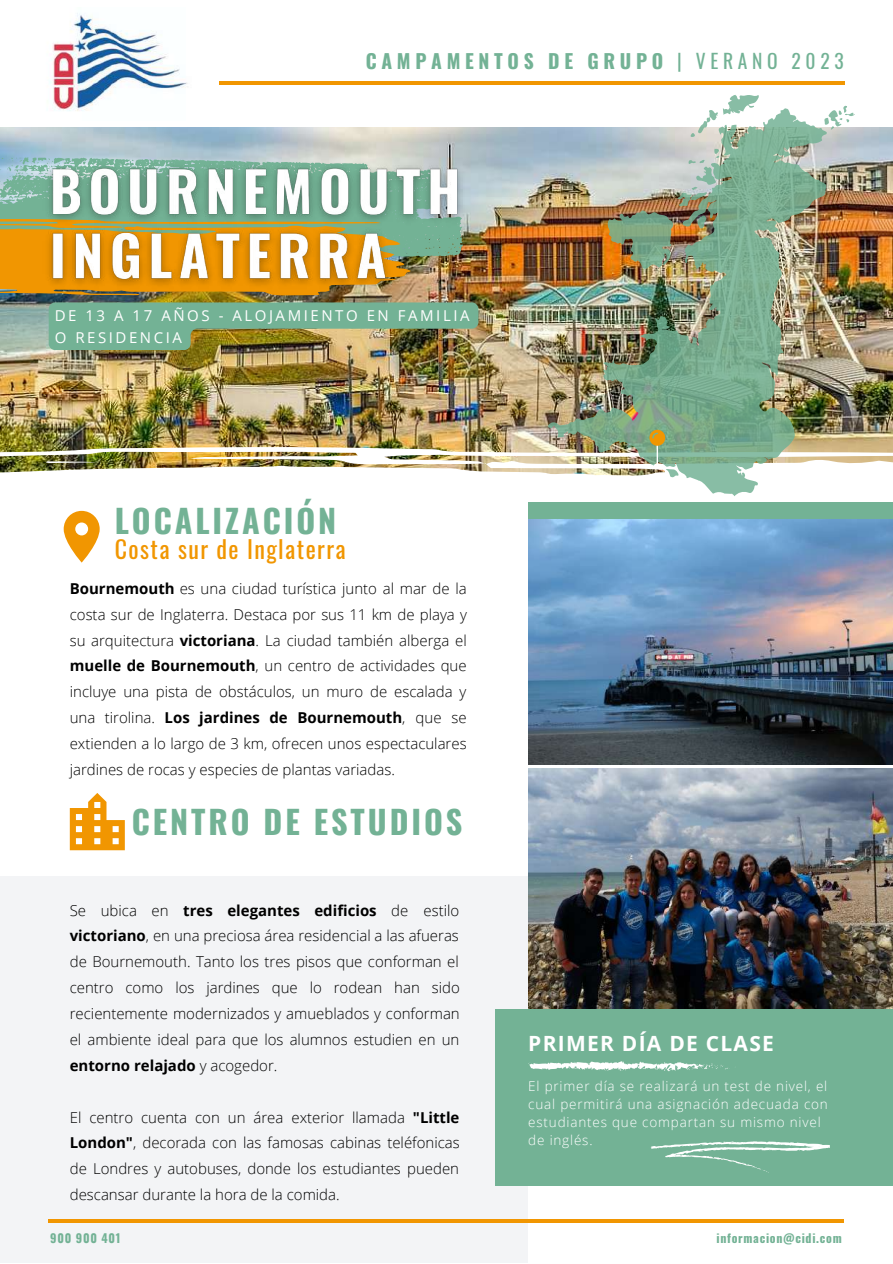
<style>
.page{position:relative;width:893px;height:1264px;background:#fff}
.page>*{position:absolute;margin:0;border:0;box-sizing:border-box;transform-origin:0 0}
.t1{font:700 32.25px "Oswald";letter-spacing:.09em;color:#73b295}
.t2{font:24px "Oswald";letter-spacing:.06em;color:#f19601}
.t3{font:700 21px "Open Sans";letter-spacing:.06em;color:#fff}
.t4{font:700 19.5px "Oswald";letter-spacing:.24em;color:#73b295}
.t5{font:300 15px/25.8px "Open Sans";color:#000;text-align:justify}
.t6{font:15px/21.3px "Open Sans";letter-spacing:.17em;color:#fff}
.t7{font:300 13.5px/18px "Open Sans";letter-spacing:.06em;color:#fff}
.t8{font:700 12px "Oswald";letter-spacing:.06em;color:#73b295}
.s1{font-weight:400}
.s2{font-weight:700}
</style>
<div class="page">
<img style="left:528px;top:768px;width:364px;height:241px">
<div style="left:0;top:875px;width:527px;height:387px;background:#f3f4f6"></div>
<img style="left:0;top:128px;width:538px;height:319px">
<svg style="left:0;top:447px;width:538px;height:116px"></svg>
<div style="left:495px;top:1009px;width:397px;height:176px;background:#73b295"></div>
<svg style="left:650px;top:1141px;width:179px;height:32px"></svg>
<hr style="left:49px;top:82px;width:795px;height:3px;background:#f19601">
<hr style="left:48px;top:1219px;width:795px;height:3px;background:#f19601">
<div style="left:45px;top:0;width:174px;height:110px;background:#fff"></div>
<svg style="left:0;top:157px;width:36px;height:62px;background:#89bbb0"></svg>
<svg style="left:64px;top:511px;width:36px;height:51px"></svg>
<img style="left:49px;top:13px;width:139px;height:98px">
<svg style="left:528px;top:1061px;width:200px;height:10px"></svg>
<svg style="left:70px;top:793px;width:55px;height:57px"></svg>
<img style="left:528px;top:519px;width:364px;height:245px">
<div style="left:528px;top:502px;width:364px;height:17px;background:#73b295"></div>
<img style="left:36px;top:136px;width:445px;height:175px">
<img style="left:0;top:219px;width:478px;height:131px">
<img style="left:538px;top:83px;width:354px;height:460px">
<svg style="left:821px;top:105px;width:34px;height:25px"></svg>
<svg style="left:690px;top:83px;width:70px;height:55px"></svg>
<img style="left:596px;top:147px;width:125px;height:130px">
<svg style="left:649px;top:430px;width:31px;height:50px"></svg>
<h3 class="t4" style="left:366px;top:46px;width:479px">CAMPAMENTOS DE GRUPO <span class="s1">| VERANO 2023</span></h3>
<p class="t6" style="left:55px;top:305px;width:416px">DE 13 A 17 AÑOS - ALOJAMIENTO EN FAMILIA<br>O RESIDENCIA</p>
<h1 class="t1" style="left:115px;top:495px;width:223px">LOCALIZACIÓN</h1>
<h2 class="t2" style="left:115px;top:530px;width:232px">Costa sur de Inglaterra</h2>
<p class="t5" style="left:70px;top:575px;width:398px"><span class="s2">Bournemouth</span> es una ciudad turística junto al mar de la costa sur de Inglaterra. Destaca por sus 11 km de playa y su arquitectura <span class="s2">victoriana</span>. La ciudad también alberga el <span class="s2">muelle de Bournemouth</span>, un centro de actividades que incluye una pista de obstáculos, un muro de escalada y una tirolina. <span class="s2">Los jardines de Bournemouth</span>, que se extienden a lo largo de 3 km, ofrecen unos espectaculares jardines de rocas y especies de plantas variadas.</p>
<h1 class="t1" style="left:132px;top:796px;width:332px">CENTRO DE ESTUDIOS</h1>
<p class="t5" style="left:70px;top:896px;width:391px">Se ubica en <span class="s2">tres elegantes edificios</span> de estilo <span class="s2">victoriano</span>, en una preciosa área residencial a las afueras de Bournemouth. Tanto los tres pisos que conforman el centro como los jardines que lo rodean han sido recientemente modernizados y amueblados y conforman el ambiente ideal para que los alumnos estudien en un <span class="s2">entorno relajado</span> y acogedor.</p>
<p class="t5" style="left:70px;top:1103px;width:391px">El centro cuenta con un área exterior llamada <span class="s2">"Little London"</span>, decorada con las famosas cabinas teléfonicas de Londres y autobuses, donde los estudiantes pueden descansar durante la hora de la comida.</p>
<p class="t8" style="left:50px;top:1228px;width:72px">900 900 401</p>
<p class="t8" style="left:716px;top:1228px;width:127px">informacion@cidi.com</p>
<h3 class="t3" style="left:528px;top:1028px;width:247px">PRIMER DÍA DE CLASE</h3>
<p class="t7" style="left:528px;top:1076px;width:301px">El primer día se realizará un test de nivel, el cual permitirá una asignación adecuada con estudiantes que compartan su mismo nivel de inglés.</p>
</div>
